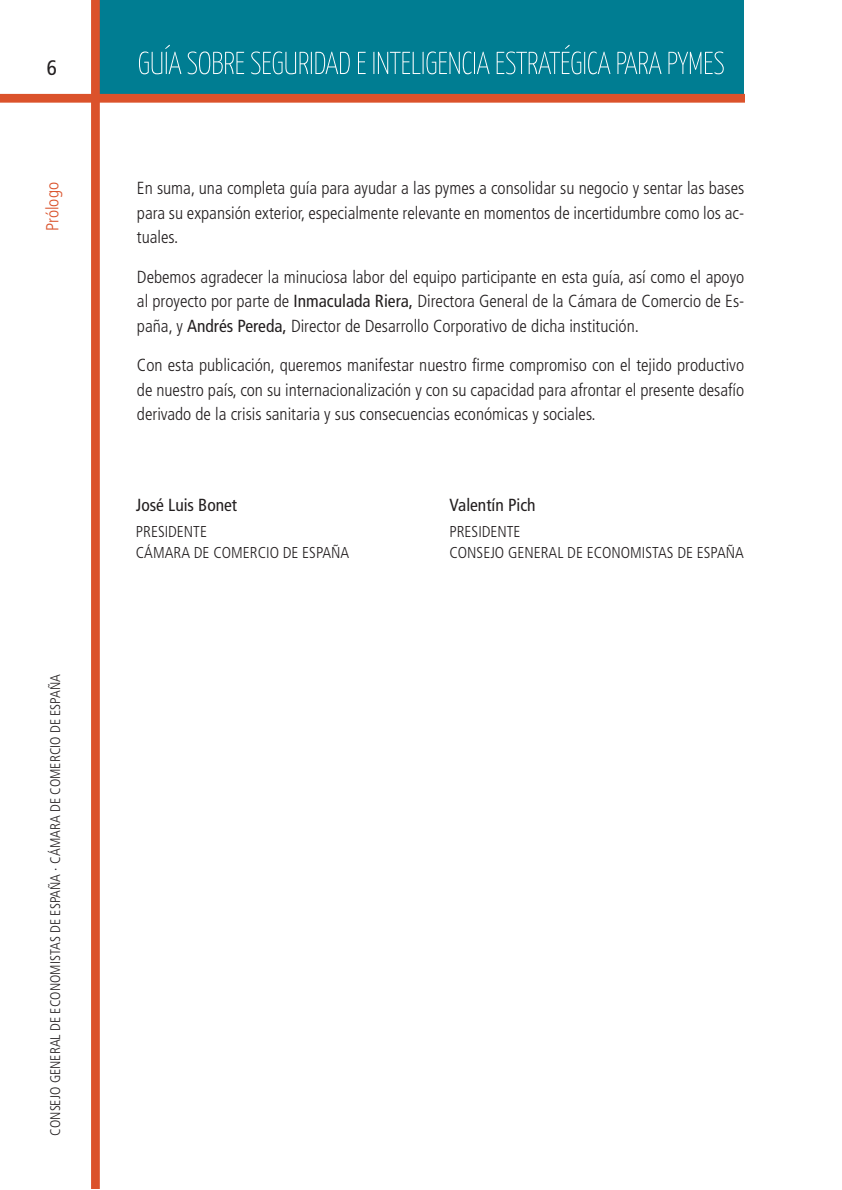
<style>
.page{position:relative;width:842px;height:1190px;background:#fff}
.page>*{position:absolute;margin:0;border:0;box-sizing:border-box;transform-origin:0 0}
.t1{font:condensed 21px "Frutiger";color:#231f20}
.t2{font:300 condensed 17.5px/24.5px "Frutiger";color:#231f20;text-align:justify}
.t3{font:condensed 17.5px "Frutiger";color:#231f20}
.t4{font:300 condensed 17.5px "Frutiger";color:#da522b}
.t5{font:300 condensed 15.75px/21px "Frutiger";color:#231f20}
.t6{font:300 condensed 14px "Frutiger";color:#231f20}
.s1{font-weight:400}
</style>
<div class="page">
<div style="left:96px;top:0;width:648px;height:95px;background:#007d92"></div>
<div style="left:91px;top:0;width:9px;height:1188px;background:#db522b"></div>
<svg style="left:139px;top:45px;width:42px;height:29px"></svg>
<svg style="left:188px;top:52px;width:56px;height:22px"></svg>
<svg style="left:251px;top:52px;width:99px;height:22px"></svg>
<svg style="left:358px;top:52px;width:8px;height:22px"></svg>
<svg style="left:373px;top:51px;width:116px;height:23px"></svg>
<svg style="left:497px;top:45px;width:113px;height:29px"></svg>
<svg style="left:617px;top:52px;width:44px;height:22px"></svg>
<svg style="left:668px;top:52px;width:56px;height:22px"></svg>
<div style="left:0;top:94px;width:744px;height:9px;background:#db522b"></div>
<p class="t1" style="left:47px;top:59px;width:12px">6</p>
<p class="t4" style="left:45px;top:231px;width:50px;rotate:-90deg">Prólogo</p>
<p class="t2" style="left:137px;top:177px;width:609px">En suma, una completa guía para ayudar a las pymes a consolidar su negocio y sentar las bases para su expansión exterior, especialmente relevante en momentos de incertidumbre como los ac&shy;tuales.</p>
<p class="t2" style="left:137px;top:266px;width:609px">Debemos agradecer la minuciosa labor del equipo participante en esta guía, así como el apoyo al proyecto por parte de <span class="s1">Inmaculada Riera,</span> Directora General de la Cámara de Comercio de Es&shy;paña, y <span class="s1">Andrés Pereda,</span> Director de Desarrollo Corporativo de dicha institución.</p>
<p class="t2" style="left:137px;top:354px;width:609px">Con esta publicación, queremos manifestar nuestro firme compromiso con el tejido productivo de nuestro país, con su internacionalización y con su capacidad para afrontar el presente desafío derivado de la crisis sanitaria y sus consecuencias económicas y sociales.</p>
<p class="t6" style="left:50px;top:1136px;width:463px;rotate:-90deg">CONSEJO GENERAL DE ECONOMISTAS DE ESPAÑA · CÁMARA DE COMERCIO DE ESPAÑA</p>
<p class="t3" style="left:136px;top:498px;width:103px">José Luis Bonet</p>
<p class="t5" style="left:136px;top:522px;width:215px">PRESIDENTE<br>CÁMARA DE COMERCIO DE ESPAÑA</p>
<p class="t3" style="left:449px;top:498px;width:88px">Valentín Pich</p>
<p class="t5" style="left:449px;top:522px;width:296px">PRESIDENTE<br>CONSEJO GENERAL DE ECONOMISTAS DE ESPAÑA</p>
</div>
